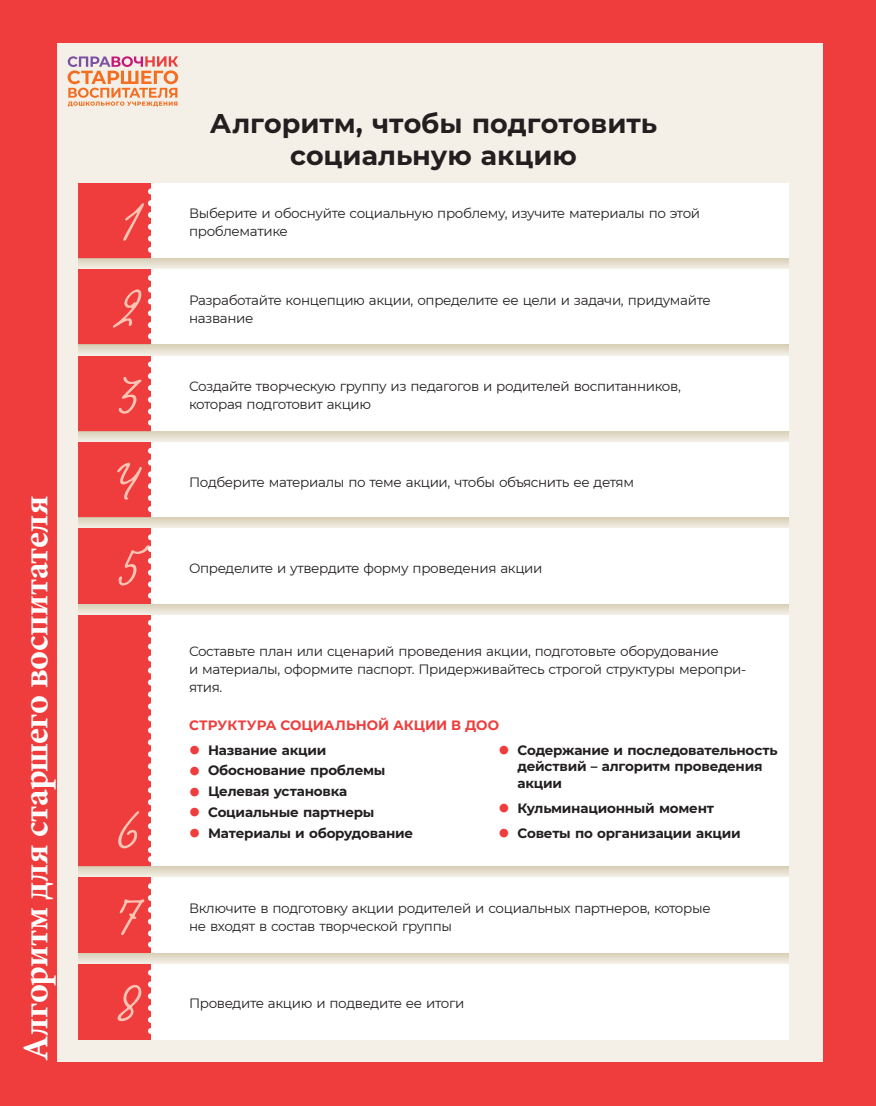
<style>
.page{position:relative;width:876px;height:1106px;background:#ee3d3c}
.page>*{position:absolute;margin:0;border:0;box-sizing:border-box;transform-origin:0 0}
._13PAMYATKA-header-2{font:54px "Kobzar KS";color:#fbc4b4}
._13PAMAYTKA-type{font:700 36px "Minion Pro";letter-spacing:-.01em;color:#fff}
._13PAMYATKA-header{font:700 27px/31.5px "Montserrat";color:#231f20;text-align:center}
._13PAMYATKA-txt{font:13.5px/18px "Montserrat";letter-spacing:-.025em;color:#231f20}
.t1{font:700 13.5px/16.5px "Montserrat";letter-spacing:-.015em;color:#231f20}
._06SHEMA-header{font:700 13.5px "Montserrat";letter-spacing:.005em;color:#ee3d3c}
.s1{color:#ee3d3c}
</style>
<div class="page">
<div style="left:57px;top:44px;width:766px;height:1018px;background:#f4f0e8"></div>
<svg style="left:68px;top:56px;width:110px;height:51px"></svg>
<div style="left:78px;top:183px;width:711px;height:75px;background:#fff"></div>
<div style="left:78px;top:183px;width:73px;height:75px;background:#ee3d3c"></div>
<svg style="left:148px;top:203px;width:3px;height:50px"></svg>
<svg style="left:78px;top:258px;width:711px;height:9px"></svg>
<div style="left:78px;top:269px;width:711px;height:76px;background:#fff"></div>
<div style="left:78px;top:269px;width:73px;height:76px;background:#ee3d3c"></div>
<svg style="left:148px;top:289px;width:3px;height:50px"></svg>
<svg style="left:78px;top:345px;width:711px;height:8px;background:#e3dbca"></svg>
<div style="left:78px;top:356px;width:711px;height:75px;background:#fff"></div>
<div style="left:78px;top:356px;width:73px;height:75px;background:#ee3d3c"></div>
<svg style="left:148px;top:376px;width:3px;height:49px"></svg>
<svg style="left:78px;top:431px;width:711px;height:8px;background:#e1dac8"></svg>
<div style="left:78px;top:442px;width:711px;height:75px;background:#fff"></div>
<div style="left:78px;top:442px;width:73px;height:75px;background:#ee3d3c"></div>
<svg style="left:148px;top:462px;width:3px;height:50px"></svg>
<svg style="left:78px;top:517px;width:711px;height:12px"></svg>
<div style="left:78px;top:529px;width:711px;height:75px;background:#fff"></div>
<div style="left:78px;top:529px;width:73px;height:75px;background:#ee3d3c"></div>
<svg style="left:148px;top:549px;width:3px;height:49px"></svg>
<svg style="left:78px;top:604px;width:711px;height:8px;background:#e1dac8"></svg>
<div style="left:78px;top:615px;width:711px;height:251px;background:#fff"></div>
<div style="left:78px;top:615px;width:73px;height:251px;background:#ee3d3c"></div>
<svg style="left:148px;top:634px;width:3px;height:228px"></svg>
<svg style="left:78px;top:866px;width:711px;height:9px;background:#e2dac8"></svg>
<div style="left:78px;top:877px;width:711px;height:76px;background:#fff"></div>
<div style="left:78px;top:877px;width:73px;height:76px;background:#ee3d3c"></div>
<svg style="left:148px;top:898px;width:3px;height:49px"></svg>
<svg style="left:78px;top:953px;width:711px;height:8px;background:#e2dac8"></svg>
<div style="left:78px;top:964px;width:711px;height:75px;background:#fff"></div>
<div style="left:78px;top:964px;width:73px;height:75px;background:#ee3d3c"></div>
<svg style="left:148px;top:984px;width:3px;height:50px"></svg>
<p class="_13PAMAYTKA-type" style="left:11px;top:1061px;width:567px;rotate:-90deg">Алгоритм для старшего воспитателя</p>
<p class="_13PAMYATKA-header-2" style="left:122px;top:188px;width:20px">1</p>
<p class="_13PAMYATKA-header-2" style="left:119px;top:274px;width:22px">2</p>
<p class="_13PAMYATKA-header-2" style="left:119px;top:361px;width:23px">3</p>
<p class="_13PAMYATKA-header-2" style="left:115px;top:447px;width:27px">4</p>
<p class="_13PAMYATKA-header-2" style="left:120px;top:534px;width:22px">5</p>
<p class="_13PAMYATKA-header-2" style="left:119px;top:796px;width:23px">6</p>
<p class="_13PAMYATKA-header-2" style="left:117px;top:882px;width:25px">7</p>
<p class="_13PAMYATKA-header-2" style="left:119px;top:969px;width:23px">8</p>
<p class="_13PAMYATKA-header" style="left:210px;top:107px;width:449px">Алгоритм, чтобы подготовить социальную акцию</p>
<p class="_13PAMYATKA-txt" style="left:189px;top:204px;width:513px">Выберите и обоснуйте социальную проблему, изучите материалы по этой</p>
<p class="_13PAMYATKA-txt" style="left:189px;top:222px;width:100px">проблематике</p>
<p class="_13PAMYATKA-txt" style="left:189px;top:290px;width:523px">Разработайте концепцию акции, определите ее цели и задачи, придумайте</p>
<p class="_13PAMYATKA-txt" style="left:189px;top:308px;width:66px">название</p>
<p class="_13PAMYATKA-txt" style="left:189px;top:377px;width:493px">Создайте творческую группу из педагогов и родителей воспитанников,</p>
<p class="_13PAMYATKA-txt" style="left:189px;top:395px;width:184px">которая подготовит акцию</p>
<p class="_13PAMYATKA-txt" style="left:189px;top:472px;width:447px">Подберите материалы по теме акции, чтобы объяснить ее детям</p>
<p class="_13PAMYATKA-txt" style="left:189px;top:558px;width:355px">Определите и утвердите форму проведения акции</p>
<p class="_13PAMYATKA-txt" style="left:189px;top:641px;width:559px">Составьте план или сценарий проведения акции, подготовьте оборудование<br>и материалы, оформите паспорт. Придерживайтесь строгой структуры меропри&shy;ятия.</p>
<p class="_06SHEMA-header" style="left:189px;top:715px;width:312px">СТРУКТУРА СОЦИАЛЬНОЙ АКЦИИ В ДОО</p>
<p class="t1" style="left:189px;top:741px;width:139px"><span class="s1">•</span> Название акции</p>
<p class="t1" style="left:189px;top:761px;width:198px"><span class="s1">•</span> Обоснование проблемы</p>
<p class="t1" style="left:189px;top:782px;width:160px"><span class="s1">•</span> Целевая установка</p>
<p class="t1" style="left:189px;top:803px;width:187px"><span class="s1">•</span> Социальные партнеры</p>
<p class="t1" style="left:189px;top:824px;width:226px"><span class="s1">•</span> Материалы и оборудование</p>
<p class="t1" style="left:517px;top:741px;width:262px;text-indent:-19px"><span class="s1">•</span> Содержание и последовательность действий – алгоритм проведения акции</p>
<p class="t1" style="left:498px;top:799px;width:217px"><span class="s1">•</span> Кульминационный момент</p>
<p class="t1" style="left:498px;top:824px;width:244px"><span class="s1">•</span> Советы по организации акции</p>
<p class="_13PAMYATKA-txt" style="left:189px;top:898px;width:523px">Включите в подготовку акции родителей и социальных партнеров, которые</p>
<p class="_13PAMYATKA-txt" style="left:189px;top:916px;width:265px">не входят в состав творческой группы</p>
<p class="_13PAMYATKA-txt" style="left:189px;top:994px;width:277px">Проведите акцию и подведите ее итоги</p>
</div>
